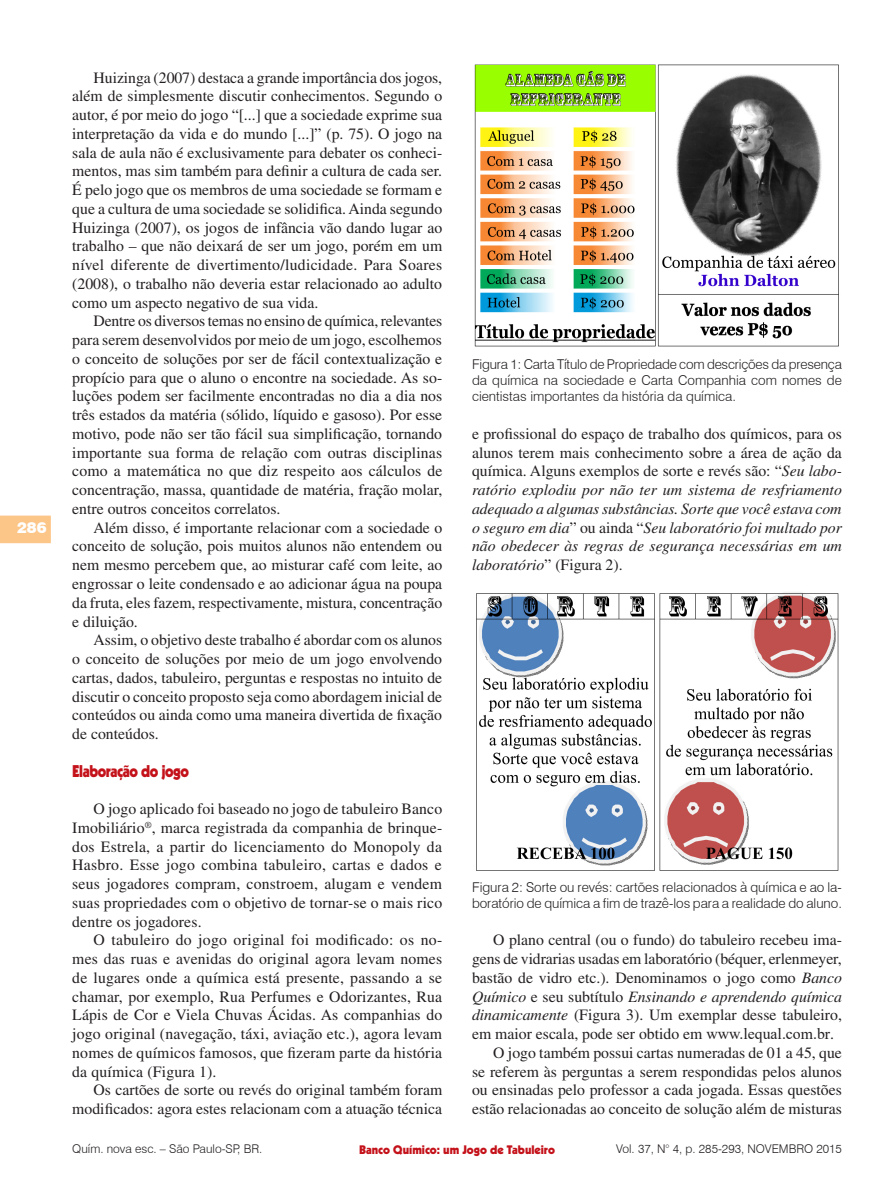
<style>
.page{position:relative;width:893px;height:1191px;background:#fff}
.page>*{position:absolute;margin:0;border:0;box-sizing:border-box;transform-origin:0 0}
.Seção{font:900 16.5px "Kabel";letter-spacing:-.03em;color:#c4121a;scale:.9 1}
.t1{font:15.75px/18.8px "Times";color:#231f20;text-align:justify}
.t2{font:italic 15.75px/18.8px "Times";color:#231f20;text-align:justify}
.t3{font:900 15px "Swiss 721 BT";color:#fff}
.Figura{font:300 13.5px/16.2px "Swiss 721 BT";color:#231f20;text-align:justify}
.t4{font:300 12px "Swiss 721 BT";color:#231f20}
.t5{font:900 12px "Kabel";color:#c4121a}
.s1{font-style:normal}
.s2{font-style:italic}
.s3{font-family:"Times New Roman"}
</style>
<div class="page">
<svg style="left:0;top:515px;width:51px;height:28px"></svg>
<img style="left:474px;top:64px;width:365px;height:283px">
<img style="left:476px;top:592px;width:363px;height:279px">
<p class="t3" style="left:17px;top:518px;width:31px">286</p>
<p class="t1" style="left:72px;top:68px;width:372px;text-indent:21px">Huizinga (2007) destaca a grande importância dos jogos, além de simplesmente discutir conhecimentos. Segundo o autor, é por meio do jogo “[...] que a sociedade exprime sua interpretação da vida e do mundo [...]” (p. 75). O jogo na sala de aula não é exclusivamente para debater os conheci&shy;mentos, mas sim também para definir a cultura de cada ser.<br>É pelo jogo que os membros de uma sociedade se formam e que a cultura de uma sociedade se solidifica. Ainda segundo Huizinga (2007), os jogos de infância vão dando lugar ao trabalho – que não deixará de ser um jogo, porém em um nível diferente de divertimento/ludicidade. Para Soares (2008), o trabalho não deveria estar relacionado ao adulto como um aspecto negativo de sua vida.</p>
<p class="t1" style="left:72px;top:312px;width:372px;text-indent:21px">Dentre os diversos temas no ensino de química, relevantes para serem desenvolvidos por meio de um jogo, escolhemos o conceito de soluções por ser de fácil contextualização e propício para que o aluno o encontre na sociedade. As so&shy;luções podem ser facilmente encontradas no dia a dia nos três estados da matéria (sólido, líquido e gasoso). Por esse motivo, pode não ser tão fácil sua simplificação, tornando importante sua forma de relação com outras disciplinas como a matemática no que diz respeito aos cálculos de concentração, massa, quantidade de matéria, fração molar, entre outros conceitos correlatos.</p>
<p class="t1" style="left:72px;top:518px;width:371px;text-indent:21px">Além disso, é importante relacionar com a sociedade o conceito de solução, pois muitos alunos não entendem ou nem mesmo percebem que, ao misturar café com leite, ao engrossar o leite condensado e ao adicionar água na poupa da fruta, eles fazem, respectivamente, mistura, concentração e diluição.</p>
<p class="t1" style="left:72px;top:630px;width:371px;text-indent:21px">Assim, o objetivo deste trabalho é abordar com os alunos o conceito de soluções por meio de um jogo envolvendo cartas, dados, tabuleiro, perguntas e respostas no intuito de discutir o conceito proposto seja como abordagem inicial de conteúdos ou ainda como uma maneira divertida de fixação de conteúdos.</p>
<p class="Seção" style="left:72px;top:760px;width:131px">Elaboração do jogo</p>
<p class="t1" style="left:72px;top:799px;width:371px;text-indent:21px">O jogo aplicado foi baseado no jogo de tabuleiro Banco Imobiliário<sup>®</sup>, marca registrada da companhia de brinque&shy;dos Estrela, a partir do licenciamento do Monopoly da Hasbro. Esse jogo combina tabuleiro, cartas e dados e seus jogadores compram, constroem, alugam e vendem suas propriedades com o objetivo de tornar-se o mais rico dentre os jogadores.</p>
<p class="t1" style="left:72px;top:930px;width:371px;text-indent:21px">O tabuleiro do jogo original foi modificado: os no&shy;mes das ruas e avenidas do original agora levam nomes de lugares onde a química está presente, passando a se chamar, por exemplo, Rua Perfumes e Odorizantes, Rua Lápis de Cor e Viela Chuvas Ácidas. As companhias do jogo original (navegação, táxi, aviação etc.), agora levam nomes de químicos famosos, que fizeram parte da história da química (Figura 1).</p>
<p class="t1" style="left:72px;top:1080px;width:371px;text-align:right">Os cartões de sorte ou revés do original também foram modificados: agora estes relacionam com a atuação técnica</p>
<p class="Figura" style="left:472px;top:356px;width:371px">Figura 1: Carta Título de Propriedade com descrições da presença da química na sociedade e Carta Companhia com nomes de cientistas importantes da história da química.</p>
<p class="t2" style="left:472px;top:424px;width:371px"><span class="s1">e profissional do espaço de trabalho dos químicos, para os alunos terem mais conhecimento sobre a área de ação da química. Alguns exemplos de sorte e revés são: “</span>Seu labo&shy;ratório explodiu por não ter um sistema de resfriamento adequado a algumas substâncias. Sorte que você estava com o seguro em dia<span class="s1">” ou ainda “</span>Seu laboratório foi multado por não obedecer às regras de segurança necessárias em um laboratório<span class="s1">” (Figura 2).</span></p>
<p class="Figura" style="left:472px;top:878px;width:371px">Figura 2: Sorte ou revés: cartões relacionados à química e ao la&shy;boratório de química a fim de trazê-los para a realidade do aluno.</p>
<p class="t1" style="left:472px;top:930px;width:371px;text-indent:21px">O plano central (ou o fundo) do tabuleiro recebeu ima&shy;gens de vidrarias usadas em laboratório (béquer, erlenmeyer, bastão de vidro etc.). Denominamos o jogo como <span class="s2">Banco Químico</span> e seu subtítulo <span class="s2">Ensinando e aprendendo química dinamicamente</span> (Figura 3). Um exemplar desse tabuleiro, em maior escala, pode ser obtido em <span class="s3">www.lequal.com.br</span>.</p>
<p class="t1" style="left:472px;top:1043px;width:371px;text-indent:21px">O jogo também possui cartas numeradas de 01 a 45, que se referem às perguntas a serem respondidas pelos alunos ou ensinadas pelo professor a cada jogada. Essas questões estão relacionadas ao conceito de solução além de misturas</p>
<p class="t4" style="left:72px;top:1141px;width:192px">Quím. nova esc. – São Paulo-SP, BR.</p>
<p class="t4" style="left:616px;top:1141px;width:227px">Vol. 37, N° 4, p. 285-293, NOVEMBRO 2015</p>
<p class="t5" style="left:359px;top:1141px;width:197px">Banco Químico: um Jogo de Tabuleiro</p>
</div>
